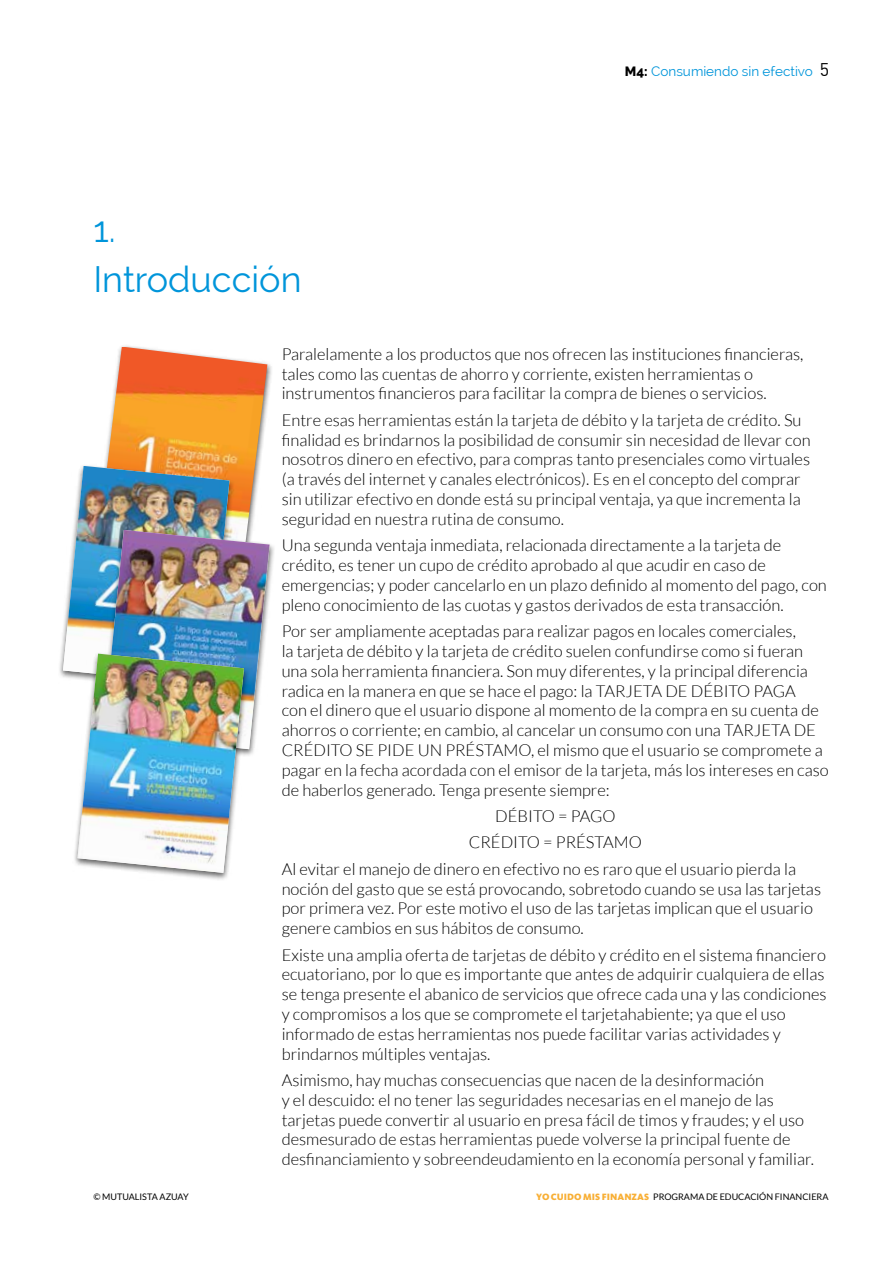
<style>
.page{position:relative;width:893px;height:1263px;background:#fff}
.page>*{position:absolute;margin:0;border:0;box-sizing:border-box;transform-origin:0 0}
.t1{font:36px/49.8px "Raleway";color:#0095da}
.t2{font:300 16.5px/19.8px "Lato";color:#000}
.t3{font:13.5px "Raleway";color:#0095da}
.t4{font:9px "Lato";color:#000}
.s1{font-weight:800;color:#000}
.s2{font-family:"DIN";font-size:18px;color:#000}
.s3{font-family:"Kievit OT";font-weight:900;font-size:9.45px;color:#f8af35}
</style>
<div class="page">
<div style="left:92px;top:344px;width:181px;height:232px;background:#000;opacity:.65"></div>
<img style="left:97px;top:347px;width:170px;height:119px">
<div style="left:58px;top:464px;width:177px;height:230px;background:#000;opacity:.6"></div>
<div style="left:98px;top:528px;width:177px;height:230px;background:#000;opacity:.6"></div>
<div style="left:73px;top:651px;width:177px;height:230px;background:#000;opacity:.6"></div>
<img style="left:63px;top:466px;width:207px;height:407px">
<img style="left:77px;top:654px;width:167px;height:219px">
<h1 class="t1" style="left:93px;top:204px;width:210px">1.<br>Introducción</h1>
<p class="t3" style="left:625px;top:63px;width:206px"><span class="s1">M4:</span> Consumiendo sin efectivo <span class="s2">5</span></p>
<p class="t2" style="left:282px;top:344px;width:523px">Paralelamente a los productos que nos ofrecen las instituciones financieras, tales como las cuentas de ahorro y corriente, existen herramientas o instrumentos financieros para facilitar la compra de bienes o servicios.</p>
<p class="t2" style="left:282px;top:410px;width:530px">Entre esas herramientas están la tarjeta de débito y la tarjeta de crédito. Su finalidad es brindarnos la posibilidad de consumir sin necesidad de llevar con nosotros dinero en efectivo, para compras tanto presenciales como virtuales (a través del internet y canales electrónicos). Es en el concepto del comprar sin utilizar efectivo en donde está su principal ventaja, ya que incrementa la seguridad en nuestra rutina de consumo.</p>
<p class="t2" style="left:282px;top:535px;width:547px">Una segunda ventaja inmediata, relacionada directamente a la tarjeta de crédito, es tener un cupo de crédito aprobado al que acudir en caso de emergencias; y poder cancelarlo en un plazo definido al momento del pago, con pleno conocimiento de las cuotas y gastos derivados de esta transacción.</p>
<p class="t2" style="left:282px;top:621px;width:549px">Por ser ampliamente aceptadas para realizar pagos en locales comerciales,<br>la tarjeta de débito y la tarjeta de crédito suelen confundirse como si fueran una sola herramienta financiera. Son muy diferentes, y la principal diferencia radica en la manera en que se hace el pago: la TARJETA DE DÉBITO PAGA<br>con el dinero que el usuario dispone al momento de la compra en su cuenta de ahorros o corriente; en cambio, al cancelar un consumo con una TARJETA DE CRÉDITO SE PIDE UN PRÉSTAMO, el mismo que el usuario se compromete a pagar en la fecha acordada con el emisor de la tarjeta, más los intereses en caso de haberlos generado. Tenga presente siempre:</p>
<p class="t2" style="left:495px;top:806px;width:122px">DÉBITO = PAGO</p>
<p class="t2" style="left:469px;top:832px;width:175px">CRÉDITO = PRÉSTAMO</p>
<p class="t2" style="left:282px;top:859px;width:516px">Al evitar el manejo de dinero en efectivo no es raro que el usuario pierda la</p>
<p class="t2" style="left:282px;top:879px;width:541px">noción del gasto que se está provocando, sobretodo cuando se usa las tarjetas por primera vez. Por este motivo el uso de las tarjetas implican que el usuario genere cambios en sus hábitos de consumo.</p>
<p class="t2" style="left:282px;top:945px;width:546px">Existe una amplia oferta de tarjetas de débito y crédito en el sistema financiero ecuatoriano, por lo que es importante que antes de adquirir cualquiera de ellas se tenga presente el abanico de servicios que ofrece cada una y las condiciones y compromisos a los que se compromete el tarjetahabiente; ya que el uso informado de estas herramientas nos puede facilitar varias actividades y brindarnos múltiples ventajas.</p>
<p class="t2" style="left:282px;top:1070px;width:534px">Asimismo, hay muchas consecuencias que nacen de la desinformación<br>y el descuido: el no tener las seguridades necesarias en el manejo de las tarjetas puede convertir al usuario en presa fácil de timos y fraudes; y el uso desmesurado de estas herramientas puede volverse la principal fuente de desfinanciamiento y sobreendeudamiento en la economía personal y familiar.</p>
<p class="t4" style="left:93px;top:1191px;width:97px">© MUTUALISTA AZUAY</p>
<p class="t4" style="left:536px;top:1191px;width:294px"><span class="s3">YO CUIDO MIS FINANZAS</span> PROGRAMA DE EDUCACIÓN FINANCIERA</p>
</div>
